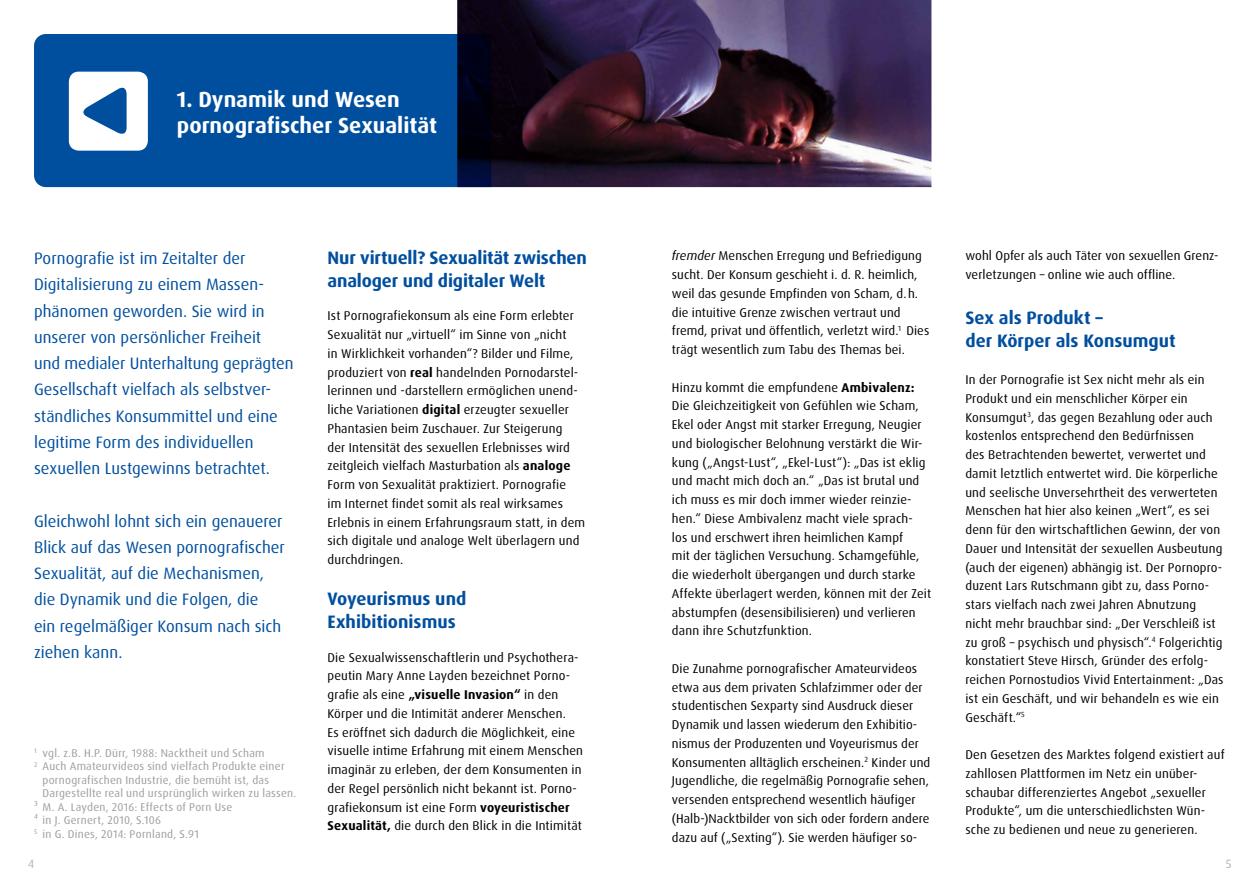
<style>
.page{position:relative;width:1259px;height:893px;background:#fff}
.page>*{position:absolute;margin:0;border:0;box-sizing:border-box;transform-origin:0 0}
.t1{font:700 21.9px/26.2px "Dax OT";color:#fff}
.t2{font:700 18px/22.5px "Dax OT";letter-spacing:-.005em;color:#004f9f}
.t3{font:16.5px/26.2px "Dax OT";color:#004f9f}
.t4{font:12.75px/18.8px "Dax OT";letter-spacing:.01em;color:#000}
.t5{font:12px "Dax OT";color:#b3b2b2}
.t6{font:11.25px "Dax OT";letter-spacing:.025em;color:#9d9d9c}
.s1{font-weight:700}
.s2{font-style:italic}
</style>
<div class="page">
<img style="left:457px;top:0;width:474px;height:187px">
<svg style="left:34px;top:34px;width:457px;height:153px;background:#004994"></svg>
<svg style="left:69px;top:72px;width:79px;height:79px"></svg>
<h1 class="t1" style="left:177px;top:86px;width:262px">1. Dynamik und Wesen pornografischer Sexualität</h1>
<p class="t3" style="left:34px;top:245px;width:261px">Pornografie ist im Zeitalter der Digitalisierung zu einem Massen&shy;phänomen geworden. Sie wird in unserer von persönlicher Freiheit<br>und medialer Unterhaltung geprägten Gesellschaft vielfach als selbstver&shy;ständliches Konsummittel und eine legitime Form des individuellen sexuellen Lustgewinns betrachtet.</p>
<p class="t3" style="left:34px;top:508px;width:252px">Gleichwohl lohnt sich ein genauerer<br>Blick auf das Wesen pornografischer<br>Sexualität, auf die Mechanismen, die Dynamik und die Folgen, die<br>ein regelmäßiger Konsum nach sich ziehen kann.</p>
<p class="t6" style="left:34px;top:746px;width:232px"><sup>1</sup> vgl. z.B. H.P. Dürr, 1988: Nacktheit und Scham</p>
<p class="t6" style="left:34px;top:759px;width:252px"><sup>2</sup> Auch Amateurvideos sind vielfach Produkte einer</p>
<p class="t6" style="left:43px;top:773px;width:228px">pornografischen Industrie, die bemüht ist, das</p>
<p class="t6" style="left:43px;top:786px;width:255px">Dargestellte real und ursprünglich wirken zu lassen.</p>
<p class="t6" style="left:34px;top:800px;width:200px">³ M. A. Layden, 2016: Effects of Porn Use</p>
<p class="t6" style="left:34px;top:813px;width:129px">⁴ in J. Gernert, 2010, S.106</p>
<p class="t6" style="left:34px;top:827px;width:166px"><sup>5</sup> in G. Dines, 2014: Pornland, S.91</p>
<h2 class="t2" style="left:327px;top:247px;width:261px">Nur virtuell? Sexualität zwischen analoger und digitaler Welt</h2>
<p class="t4" style="left:327px;top:307px;width:259px">Ist Pornografiekonsum als eine Form erlebter Sexualität nur „virtuell“ im Sinne von „nicht<br>in Wirklichkeit vorhanden“? Bilder und Filme, produziert von <span class="s1">real</span> handelnden Pornodarstel&shy;lerinnen und -darstellern ermöglichen unend&shy;liche Variationen <span class="s1">digital</span> erzeugter sexueller Phantasien beim Zuschauer. Zur Steigerung<br>der Intensität des sexuellen Erlebnisses wird zeitgleich vielfach Masturbation als <span class="s1">analoge </span>Form von Sexualität praktiziert. Pornografie<br>im Internet findet somit als real wirksames Erlebnis in einem Erfahrungsraum statt, in dem sich digitale und analoge Welt überlagern und durchdringen.</p>
<h2 class="t2" style="left:327px;top:588px;width:140px">Voyeurismus und<br>Exhibitionismus</h2>
<p class="t4" style="left:327px;top:648px;width:257px">Die Sexualwissenschaftlerin und Psychothera&shy;peutin Mary Anne Layden bezeichnet Porno&shy;grafie als eine <span class="s1">„visuelle Invasion“</span> in den Körper und die Intimität anderer Menschen.<br>Es eröffnet sich dadurch die Möglichkeit, eine visuelle intime Erfahrung mit einem Menschen imaginär zu erleben, der dem Konsumenten in der Regel persönlich nicht bekannt ist. Porno&shy;grafiekonsum ist eine Form <span class="s1">voyeuristischer Sexualität,</span> die durch den Blick in die Intimität</p>
<p class="t4" style="left:672px;top:247px;width:259px"><span class="s2">fremder</span> Menschen Erregung und Befriedigung sucht. Der Konsum geschieht i. d. R. heimlich, weil das gesunde Empfinden von Scham, d.h. die intuitive Grenze zwischen vertraut und fremd, privat und öffentlich, verletzt wird.<sup>1</sup> Dies trägt wesentlich zum Tabu des Themas bei.</p>
<p class="t4" style="left:672px;top:378px;width:261px">Hinzu kommt die empfundene <span class="s1">Ambivalenz:<br></span>Die Gleichzeitigkeit von Gefühlen wie Scham, Ekel oder Angst mit starker Erregung, Neugier und biologischer Belohnung verstärkt die Wir&shy;kung („Angst-Lust“, „Ekel-Lust“): „Das ist eklig und macht mich doch an.“ „Das ist brutal und ich muss es mir doch immer wieder reinzie&shy;hen.“ Diese Ambivalenz macht viele sprach&shy;los und erschwert ihren heimlichen Kampf<br>mit der täglichen Versuchung. Schamgefühle, die wiederholt übergangen und durch starke Affekte überlagert werden, können mit der Zeit abstumpfen (desensibilisieren) und verlieren dann ihre Schutzfunktion.</p>
<p class="t4" style="left:672px;top:659px;width:260px">Die Zunahme pornografischer Amateurvideos etwa aus dem privaten Schlafzimmer oder der studentischen Sexparty sind Ausdruck dieser Dynamik und lassen wiederum den Exhibitio&shy;nismus der Produzenten und Voyeurismus der Konsumenten alltäglich erscheinen.<sup>2</sup> Kinder und Jugendliche, die regelmäßig Pornografie sehen, versenden entsprechend wesentlich häufiger (Halb-)Nacktbilder von sich oder fordern andere dazu auf („Sexting“). Sie werden häufiger so-</p>
<p class="t4" style="left:965px;top:247px;width:255px">wohl Opfer als auch Täter von sexuellen Grenz&shy;verletzungen – online wie auch offline.</p>
<h2 class="t2" style="left:965px;top:307px;width:212px">Sex als Produkt –<br>der Körper als Konsumgut</h2>
<p class="t4" style="left:965px;top:370px;width:260px">In der Pornografie ist Sex nicht mehr als ein Produkt und ein menschlicher Körper ein Konsumgut<sup>3</sup>, das gegen Bezahlung oder auch kostenlos entsprechend den Bedürfnissen<br>des Betrachtenden bewertet, verwertet und damit letztlich entwertet wird. Die körperliche und seelische Unversehrtheit des verwerteten Menschen hat hier also keinen „Wert“, es sei denn für den wirtschaftlichen Gewinn, der von Dauer und Intensität der sexuellen Ausbeutung (auch der eigenen) abhängig ist. Der Pornopro&shy;duzent Lars Rutschmann gibt zu, dass Porno&shy;stars vielfach nach zwei Jahren Abnutzung nicht mehr brauchbar sind: „Der Verschleiß ist zu groß – psychisch und physisch“.<sup>4</sup> Folgerichtig konstatiert Steve Hirsch, Gründer des erfolg&shy;reichen Pornostudios Vivid Entertainment: „Das ist ein Geschäft, und wir behandeln es wie ein Geschäft.“<sup>5</sup></p>
<p class="t4" style="left:965px;top:745px;width:261px">Den Gesetzen des Marktes folgend existiert auf zahllosen Plattformen im Netz ein unüber&shy;schaubar differenziertes Angebot „sexueller Produkte“, um die unterschiedlichsten Wün&shy;sche zu bedienen und neue zu generieren.</p>
<p class="t5" style="left:28px;top:856px;width:8px">4</p>
<p class="t5" style="left:1226px;top:856px;width:7px">5</p>
</div>
